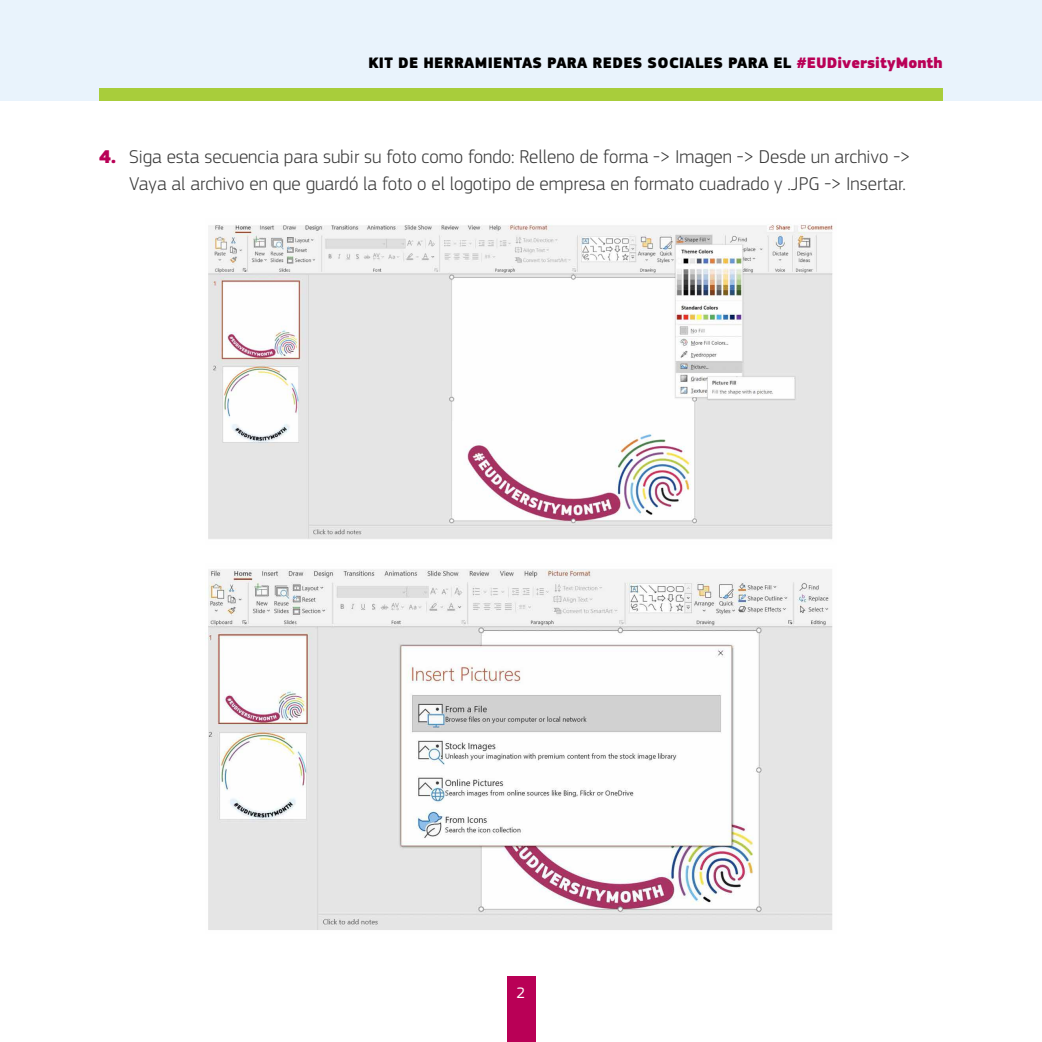
<style>
.page{position:relative;width:1042px;height:1042px;background:#fff}
.page>*{position:absolute;margin:0;border:0;box-sizing:border-box;transform-origin:0 0}
.t1{font:300 19.25px/26.2px "EC Square Sans Pro";color:#393939;text-align:right}
.t2{font:900 15.75px "EC Square Sans Pro";letter-spacing:.02em;color:#000}
.t3{font:15.75px "EC Square Sans Pro";color:#fff}
.s1{color:#b90056}
.s2{font-weight:900;color:#b90056}
</style>
<div class="page">
<div style="left:0;top:0;width:1042px;height:101px;background:#e9f3fc"></div>
<div style="left:506px;top:976px;width:29px;height:66px;background:#b90056"></div>
<img style="left:208px;top:224px;width:626px;height:315px">
<img style="left:205px;top:569px;width:628px;height:361px">
<div style="left:99px;top:88px;width:844px;height:13px;background:#a8cd3b"></div>
<p class="t2" style="left:368px;top:53px;width:576px">KIT DE HERRAMIENTAS PARA REDES SOCIALES PARA EL <span class="s1">#EUDiversityMonth</span></p>
<p class="t1" style="left:99px;top:144px;width:812px"><span class="s2">4.</span> Siga esta secuencia para subir su foto como fondo: Relleno de forma -&gt; Imagen -&gt; Desde un archivo -&gt;<br>Vaya al archivo en que guardó la foto o el logotipo de empresa en formato cuadrado y .JPG -&gt; Insertar.</p>
<p class="t3" style="left:516px;top:984px;width:10px">2</p>
</div>
